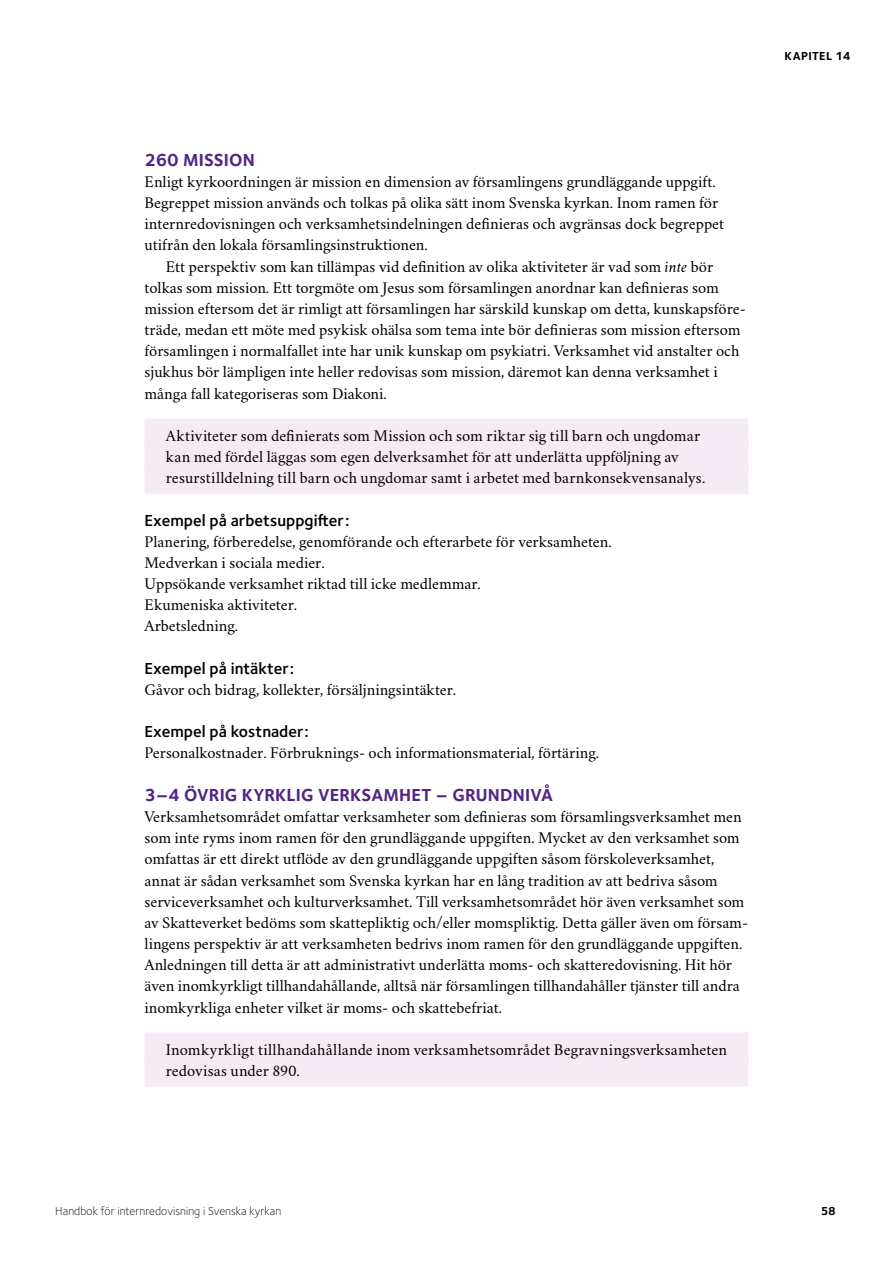
<style>
.page{position:relative;width:893px;height:1263px;background:#fff}
.page>*{position:absolute;margin:0;border:0;box-sizing:border-box;transform-origin:0 0}
.rubrik_2{font:700 18px "Foundry Sterling OT3";letter-spacing:.005em;color:#522583}
.bröd{font:16.5px/21.1px "Crimson Svk 2.0";color:#000}
.bröd_m_indrag{font:16.5px/21.1px "Crimson Svk 2.0";color:#000}
.bröd_-_ögonpunkt{font:16.5px "Crimson Svk 2.0";letter-spacing:.005em;color:#000}
.rubrik_3{font:600 16.5px "Foundry Sterling OT3";color:#000}
.t1{font:300 12px "Foundry Sterling OT3";letter-spacing:.005em;color:#000}
.t2{font:700 12px "Foundry Sterling OT3";letter-spacing:.03em;color:#000}
.s1{font-style:italic}
</style>
<div class="page">
<div style="left:145px;top:419px;width:603px;height:33px;background:#f5ebf5"></div>
<div style="left:145px;top:440px;width:603px;height:33px;background:#f5ebf5"></div>
<div style="left:145px;top:461px;width:603px;height:33px;background:#f5ebf5"></div>
<div style="left:145px;top:1032px;width:603px;height:33px;background:#f5ebf5"></div>
<div style="left:145px;top:1054px;width:603px;height:33px;background:#f5ebf5"></div>
<h2 class="rubrik_2" style="left:145px;top:145px;width:112px">260 MISSION</h2>
<p class="bröd" style="left:145px;top:170px;width:581px">Enligt kyrkoordningen är mission en dimension av församlingens grundläggande uppgift.<br>Begreppet mission används och tolkas på olika sätt inom Svenska kyrkan. Inom ramen för internredovisningen och verksamhetsindelningen definieras och avgränsas dock begreppet utifrån den lokala församlingsinstruktionen.</p>
<p class="bröd_m_indrag" style="left:145px;top:255px;width:603px;text-indent:21px">Ett perspektiv som kan tillämpas vid definition av olika aktiviteter är vad som <span class="s1">inte</span> bör tolkas som mission. Ett torgmöte om Jesus som församlingen anordnar kan definieras som mission eftersom det är rimligt att församlingen har särskild kunskap om detta, kunskapsföre&shy;träde, medan ett möte med psykisk ohälsa som tema inte bör definieras som mission eftersom församlingen i normalfallet inte har unik kunskap om psykiatri. Verksamhet vid anstalter och sjukhus bör lämpligen inte heller redovisas som mission, däremot kan denna verksamhet i många fall kategoriseras som Diakoni.</p>
<p class="bröd_-_ögonpunkt" style="left:166px;top:425px;width:536px">Aktiviteter som definierats som Mission och som riktar sig till barn och ungdomar</p>
<p class="bröd_-_ögonpunkt" style="left:166px;top:446px;width:514px">kan med fördel läggas som egen delverksamhet för att underlätta uppföljning av</p>
<p class="bröd_-_ögonpunkt" style="left:166px;top:467px;width:541px">resurstilldelning till barn och ungdomar samt i arbetet med barnkonsekvensanalys.</p>
<h3 class="rubrik_3" style="left:145px;top:507px;width:206px">Exempel på arbetsuppgifter:</h3>
<p class="bröd" style="left:145px;top:530px;width:469px">Planering, förberedelse, genomförande och efterarbete för verksamheten.</p>
<p class="bröd" style="left:145px;top:551px;width:182px">Medverkan i sociala medier.</p>
<p class="bröd" style="left:145px;top:572px;width:338px">Uppsökande verksamhet riktad till icke medlemmar.</p>
<p class="bröd" style="left:145px;top:593px;width:154px">Ekumeniska aktiviteter.</p>
<p class="bröd" style="left:145px;top:615px;width:95px">Arbetsledning.</p>
<h3 class="rubrik_3" style="left:145px;top:655px;width:151px">Exempel på intäkter:</h3>
<p class="bröd" style="left:145px;top:678px;width:313px">Gåvor och bidrag, kollekter, försäljningsintäkter.</p>
<h3 class="rubrik_3" style="left:145px;top:719px;width:166px">Exempel på kostnader:</h3>
<p class="bröd" style="left:145px;top:742px;width:456px">Personalkostnader. Förbruknings- och informationsmaterial, förtäring.</p>
<h2 class="rubrik_2" style="left:145px;top:780px;width:410px">3–4 ÖVRIG KYRKLIG VERKSAMHET – GRUNDNIVÅ</h2>
<p class="bröd" style="left:145px;top:805px;width:605px">Verksamhetsområdet omfattar verksamheter som definieras som församlingsverksamhet men som inte ryms inom ramen för den grundläggande uppgiften. Mycket av den verksamhet som omfattas är ett direkt utflöde av den grundläggande uppgiften såsom förskoleverksamhet, annat är sådan verksamhet som Svenska kyrkan har en lång tradition av att bedriva såsom serviceverksamhet och kulturverksamhet. Till verksamhetsområdet hör även verksamhet som av Skatteverket bedöms som skattepliktig och/eller momspliktig. Detta gäller även om försam&shy;lingens perspektiv är att verksamheten bedrivs inom ramen för den grundläggande uppgiften.<br>Anledningen till detta är att administrativt underlätta moms- och skatteredovisning. Hit hör även inomkyrkligt tillhandahållande, alltså när församlingen tillhandahåller tjänster till andra inomkyrkliga enheter vilket är moms- och skattebefriat.</p>
<p class="bröd_-_ögonpunkt" style="left:166px;top:1038px;width:563px">Inomkyrkligt tillhandahållande inom verksamhetsområdet Begravningsverksamheten</p>
<p class="bröd_-_ögonpunkt" style="left:166px;top:1060px;width:136px">redovisas under 890.</p>
<p class="t2" style="left:785px;top:47px;width:67px">KAPITEL 14</p>
<p class="t1" style="left:55px;top:1202px;width:228px">Handbok för internredovisning i Svenska kyrkan</p>
<p class="t2" style="left:821px;top:1201px;width:17px">58</p>
</div>
